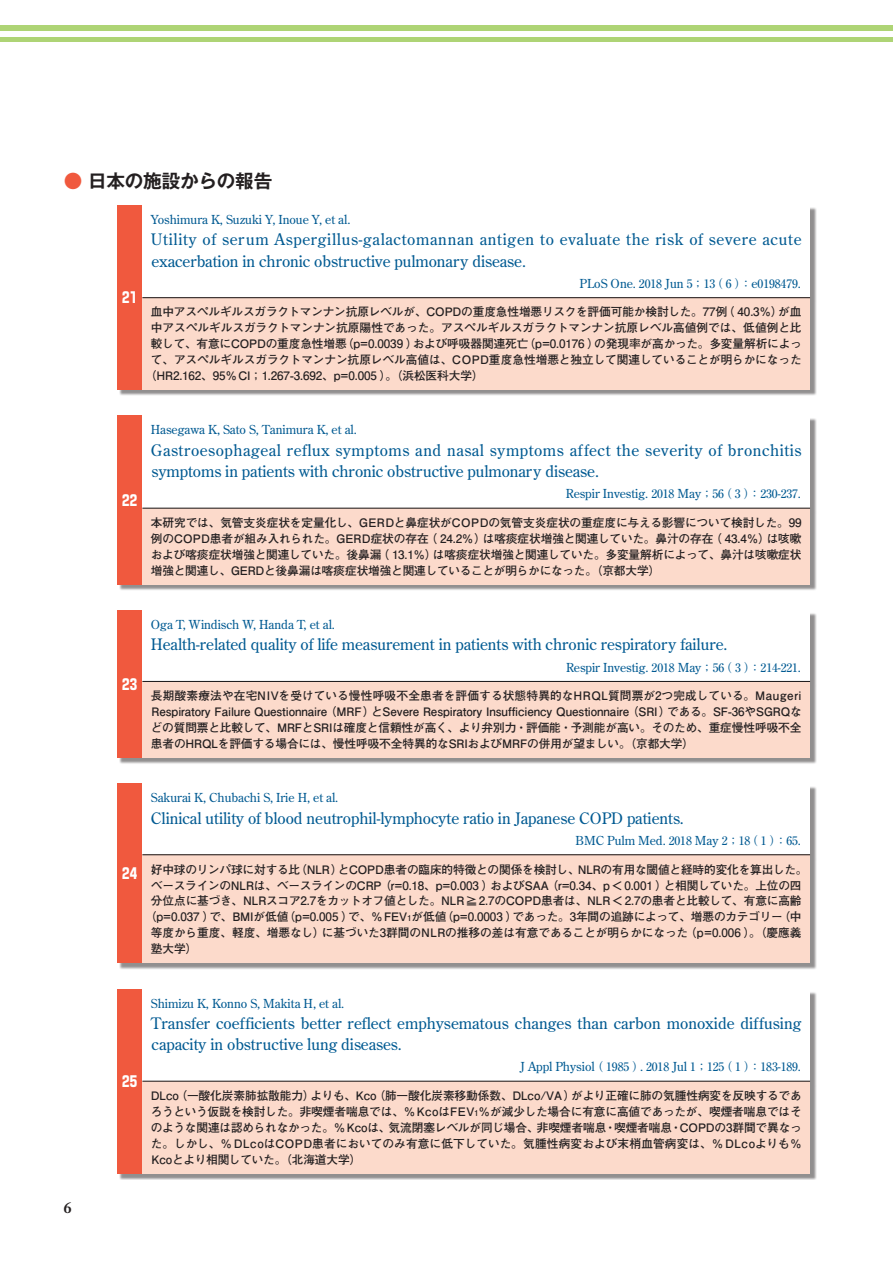
<style>
.page{position:relative;width:893px;height:1263px;background:#fff}
.page>*{position:absolute;margin:0;border:0;box-sizing:border-box;transform-origin:0 0}
.t1{font:700 18.6px "Gothic MB101 Pr 5 De";letter-spacing:-.01em;color:#231f20}
.t2{font:15.75px/21.3px "Century Old Style Std";color:#015a92}
.t3{font:15.75px/21.3px "Century Old Style Std";letter-spacing:.03em;color:#015a92}
.t4{font:15.75px/21.3px "Century Old Style Std";letter-spacing:.04em;color:#015a92}
.t5{font:600 15.45px "Times LT Std";color:#231f20}
.t6{font:700 14.85px "Shin Go Pr 5";color:#fff}
.t7{font:12.45px "Century Old Style Std";letter-spacing:-.005em;color:#015a92}
.t8{font:700 11.7px/15.9px "Futo Go B101 Pr 5";letter-spacing:-.01em;color:#231f20;text-align:justify}
.t9{font:500 11.7px "Ryumin Pro";letter-spacing:-.01em;color:#015a92}
.s1{color:#f0593e}
.s2{font-family:"Century Old Style Std";font-weight:400;font-size:12.45px}
.s3{font-family:"Ryumin Pro";font-weight:500;font-size:11.7px}
.s4{font-size:8.25px}
</style>
<div class="page">
<div style="left:119px;top:207px;width:698px;height:973px;background:#231f20;opacity:.5"></div>
<div style="left:117px;top:205px;width:25px;height:185px;background:#f0593e"></div>
<div style="left:142px;top:205px;width:668px;height:93px;background:#fff"></div>
<div style="left:142px;top:298px;width:668px;height:92px;background:#fcdacb"></div>
<hr style="left:142px;top:297px;width:668px;height:1px;background:#231f20">
<div style="left:117px;top:416px;width:25px;height:169px;background:#f0593e"></div>
<div style="left:142px;top:416px;width:668px;height:92px;background:#fff"></div>
<div style="left:142px;top:508px;width:668px;height:77px;background:#fcdacb"></div>
<hr style="left:142px;top:508px;width:668px;height:1px;background:#231f20">
<div style="left:117px;top:610px;width:25px;height:148px;background:#f0593e"></div>
<div style="left:142px;top:610px;width:668px;height:71px;background:#fff"></div>
<div style="left:142px;top:681px;width:668px;height:77px;background:#fcdacb"></div>
<hr style="left:142px;top:681px;width:668px;height:1px;background:#231f20">
<div style="left:117px;top:783px;width:25px;height:180px;background:#f0593e"></div>
<div style="left:142px;top:783px;width:668px;height:72px;background:#fff"></div>
<div style="left:142px;top:855px;width:668px;height:108px;background:#fcdacb"></div>
<hr style="left:142px;top:854px;width:668px;height:1px;background:#231f20">
<div style="left:117px;top:989px;width:25px;height:185px;background:#f0593e"></div>
<div style="left:142px;top:989px;width:668px;height:92px;background:#fff"></div>
<div style="left:142px;top:1081px;width:668px;height:93px;background:#fcdacb"></div>
<hr style="left:142px;top:1081px;width:668px;height:1px;background:#231f20">
<div style="left:0;top:26px;width:893px;height:5px;background:#aed475"></div>
<hr style="left:0;top:37px;width:893px;height:4px;background:#aed475">
<h1 class="t1" style="left:64px;top:165px;width:210px"><span class="s1">●</span> 日本の施設からの報告</h1>
<h3 class="t5" style="left:64px;top:1198px;width:9px">6</h3>
<p class="t6" style="left:122px;top:286px;width:16px">21</p>
<p class="t7" style="left:151px;top:211px;width:201px">Yoshimura K, Suzuki Y, Inoue Y, et al.</p>
<h2 class="t4" style="left:151px;top:229px;width:652px">Utility of serum Aspergillus-galactomannan antigen to evaluate the risk of severe acute exacerbation in chronic obstructive pulmonary disease.</h2>
<p class="t9" style="left:580px;top:274px;width:223px"><span class="s2">PLoS One.</span> 2018 <span class="s2">Jun</span> 5；13（ 6 ）：<span class="s2">e</span>0198479<span class="s2">.</span></p>
<p class="t8" style="left:151px;top:303px;width:652px">血中アスペルギルスガラクトマンナン抗原レベルが、COPDの重度急性増悪リスクを評価可能か検討した。77例（ 40.3％）が血</p>
<p class="t8" style="left:151px;top:319px;width:652px">中アスペルギルスガラクトマンナン抗原陽性であった。アスペルギルスガラクトマンナン抗原レベル高値例では、低値例と比</p>
<p class="t8" style="left:151px;top:335px;width:652px">較して、有意にCOPDの重度急性増悪（p=0.0039 ）および呼吸器関連死亡（p=0.0176 ）の発現率が高かった。多変量解析によっ</p>
<p class="t8" style="left:151px;top:351px;width:652px">て、アスペルギルスガラクトマンナン抗原レベル高値は、COPD重度急性増悪と独立して関連していることが明らかになった</p>
<p class="t8" style="left:145px;top:367px;width:340px">（HR2.162、95％CI；1.267-3.692、p=0.005 ）。（浜松医科大学）</p>
<p class="t6" style="left:122px;top:488px;width:16px">22</p>
<p class="t7" style="left:151px;top:422px;width:207px">Hasegawa K, Sato S, Tanimura K, et al.</p>
<h2 class="t3" style="left:151px;top:439px;width:652px">Gastroesophageal reflux symptoms and nasal symptoms affect the severity of bronchitis symptoms in patients with chronic obstructive pulmonary disease.</h2>
<p class="t7" style="left:566px;top:486px;width:237px">Respir Investig. <span class="s3">2018</span> May<span class="s3">；56（ 3 ）：230</span>-<span class="s3">237</span>.</p>
<p class="t8" style="left:151px;top:514px;width:652px">本研究では、気管支炎症状を定量化し、GERDと鼻症状がCOPDの気管支炎症状の重症度に与える影響について検討した。99例のCOPD患者が組み入れられた。GERD症状の存在（ 24.2%）は喀痰症状増強と関連していた。鼻汁の存在（ 43.4％）は咳嗽および喀痰症状増強と関連していた。後鼻漏（ 13.1％）は喀痰症状増強と関連していた。多変量解析によって、鼻汁は咳嗽症状増強と関連し、GERDと後鼻漏は喀痰症状増強と関連していることが明らかになった。（京都大学）</p>
<p class="t6" style="left:122px;top:672px;width:16px">23</p>
<p class="t7" style="left:151px;top:616px;width:186px">Oga T, Windisch W, Handa T, et al.</p>
<h2 class="t2" style="left:151px;top:634px;width:578px">Health-related quality of life measurement in patients with chronic respiratory failure.</h2>
<p class="t7" style="left:566px;top:659px;width:236px">Respir Investig. <span class="s3">2018</span> May<span class="s3">；56（ 3 ）：214</span>-<span class="s3">221</span>.</p>
<p class="t8" style="left:151px;top:687px;width:652px">長期酸素療法や在宅NIVを受けている慢性呼吸不全患者を評価する状態特異的なHRQL質問票が2つ完成している。Maugeri Respiratory Failure Questionnaire（MRF）とSevere Respiratory Insufficiency Questionnaire（SRI）である。SF-36やSGRQなどの質問票と比較して、MRFとSRIは確度と信頼性が高く、より弁別力・評価能・予測能が高い。そのため、重症慢性呼吸不全患者のHRQLを評価する場合には、慢性呼吸不全特異的なSRIおよびMRFの併用が望ましい。（京都大学）</p>
<p class="t6" style="left:122px;top:861px;width:16px">24</p>
<p class="t7" style="left:151px;top:790px;width:189px">Sakurai K, Chubachi S, Irie H, et al.</p>
<h2 class="t2" style="left:151px;top:807px;width:534px">Clinical utility of blood neutrophil-lymphocyte ratio in Japanese COPD patients.</h2>
<p class="t7" style="left:576px;top:832px;width:227px">BMC Pulm Med. <span class="s3">2018</span> May <span class="s3">2；18（ 1 ）：65</span>.</p>
<p class="t8" style="left:151px;top:860px;width:658px">好中球のリンパ球に対する比（NLR）とCOPD患者の臨床的特徴との関係を検討し、NLRの有用な閾値と経時的変化を算出した。</p>
<p class="t8" style="left:151px;top:876px;width:652px">ベースラインのNLRは、ベースラインのCRP（r=0.18、p=0.003 ）およびSAA（r=0.34、p＜0.001 ）と相関していた。上位の四</p>
<p class="t8" style="left:151px;top:892px;width:652px">分位点に基づき、NLRスコア2.7をカットオフ値とした。NLR≧2.7のCOPD患者は、NLR＜2.7の患者と比較して、有意に高齢</p>
<p class="t8" style="left:145px;top:908px;width:658px">（p=0.037 ）で、BMIが低値（p=0.005 ）で、％FEV<span class="s4">1</span>が低値（p=0.0003 ）であった。3年間の追跡によって、増悪のカテゴリー（中</p>
<p class="t8" style="left:151px;top:924px;width:652px">等度から重度、軽度、増悪なし）に基づいた3群間のNLRの推移の差は有意であることが明らかになった（p=0.006 ）。（慶應義</p>
<p class="t8" style="left:151px;top:940px;width:48px">塾大学）</p>
<p class="t6" style="left:122px;top:1069px;width:16px">25</p>
<p class="t7" style="left:151px;top:995px;width:195px">Shimizu K, Konno S, Makita H, et al.</p>
<h2 class="t2" style="left:151px;top:1012px;width:652px">Transfer coefficients better reflect emphysematous changes than carbon monoxide diffusing capacity in obstructive lung diseases.</h2>
<p class="t9" style="left:520px;top:1058px;width:282px"><span class="s2">J Appl Physiol</span> （ 1985 ）<span class="s2">.</span> 2018 <span class="s2">Jul</span> 1；125（ 1 ）：183<span class="s2">-</span>189<span class="s2">.</span></p>
<p class="t8" style="left:151px;top:1087px;width:652px">DLco（一酸化炭素肺拡散能力）よりも、Kco（肺一酸化炭素移動係数、DLco/VA）がより正確に肺の気腫性病変を反映するであろうという仮説を検討した。非喫煙者喘息では、％KcoはFEV<span class="s4">1</span>％が減少した場合に有意に高値であったが、喫煙者喘息ではそのような関連は認められなかった。％Kcoは、気流閉塞レベルが同じ場合、非喫煙者喘息・喫煙者喘息・COPDの3群間で異なった。しかし、％DLcoはCOPD患者においてのみ有意に低下していた。気腫性病変および末梢血管病変は、％DLcoよりも％Kcoとより相関していた。（北海道大学）</p>
</div>
